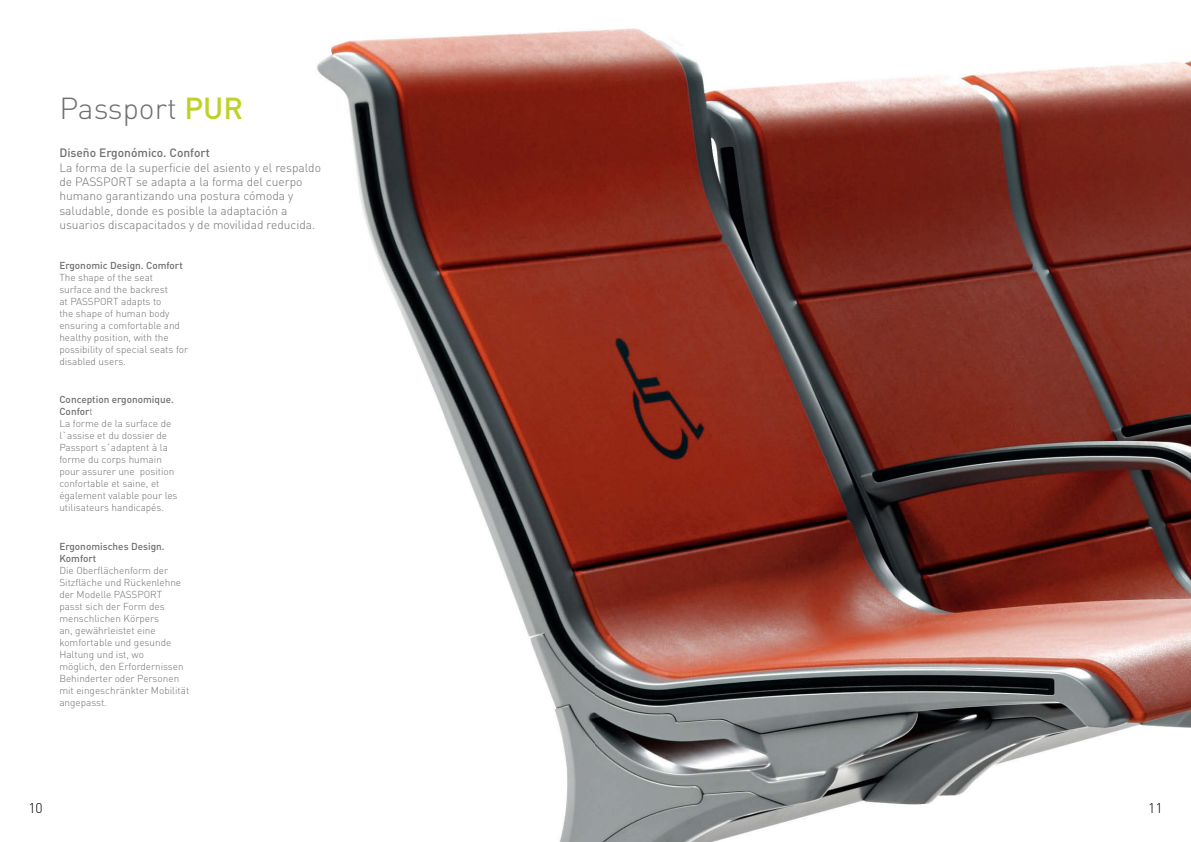
<style>
.page{position:relative;width:1191px;height:842px;background:#fff}
.page>*{position:absolute;margin:0;border:0;box-sizing:border-box;transform-origin:0 0}
.t1{font:300 30px "DIN";color:#6f6f6e}
.t2{font:300 14px "DIN";color:#000}
.t3{font:300 12px/14.4px "DIN";color:#6f6f6e}
.t4{font:500 12px "DIN";color:#6f6f6e}
.t5{font:300 10px/12px "DIN";color:#6f6f6e}
.t6{font:500 10px/12px "DIN";color:#6f6f6e}
.s1{font-weight:500;color:#bed126}
.s2{font-weight:500}
</style>
<div class="page">
<img style="left:317px;top:28px;width:874px;height:814px">
<h1 class="t1" style="left:59px;top:90px;width:185px">Passport <span class="s1">PUR</span></h1>
<p class="t4" style="left:59px;top:145px;width:152px">Diseño Ergonómico. Confort</p>
<p class="t3" style="left:59px;top:160px;width:263px">La forma de la superficie del asiento y el respaldo de PASSPORT se adapta a la forma del cuerpo humano garantizando una postura cómoda y saludable, donde es posible la adaptación a usuarios discapacitados y de movilidad reducida.</p>
<p class="t6" style="left:59px;top:259px;width:125px">Ergonomic Design. Comfort</p>
<p class="t5" style="left:59px;top:271px;width:130px">The shape of the seat surface and the backrest<br>at PASSPORT adapts to<br>the shape of human body ensuring a comfortable and healthy position, with the possibility of special seats for disabled users.</p>
<p class="t5" style="left:59px;top:393px;width:120px"><span class="s2">Conception ergonomique.<br>Confor</span>t<br>La forme de la surface de l`assise et du dossier de<br>Passport s´adaptent à la forme du corps humain pour assurer une position confortable et saine, et également valable pour les utilisateurs handicapés.</p>
<p class="t6" style="left:59px;top:540px;width:107px">Ergonomisches Design.<br>Komfort</p>
<p class="t5" style="left:59px;top:564px;width:131px">Die Oberflächenform der<br>Sitzfläche und Rückenlehne der Modelle PASSPORT<br>passt sich der Form des menschlichen Körpers<br>an, gewährleistet eine komfortable und gesunde<br>Haltung und ist, wo<br>möglich, den Erfordernissen<br>Behinderter oder Personen mit eingeschränkter Mobilität angepasst.</p>
<h2 class="t2" style="left:28px;top:799px;width:16px">10</h2>
<h2 class="t2" style="left:1148px;top:799px;width:16px">11</h2>
</div>
